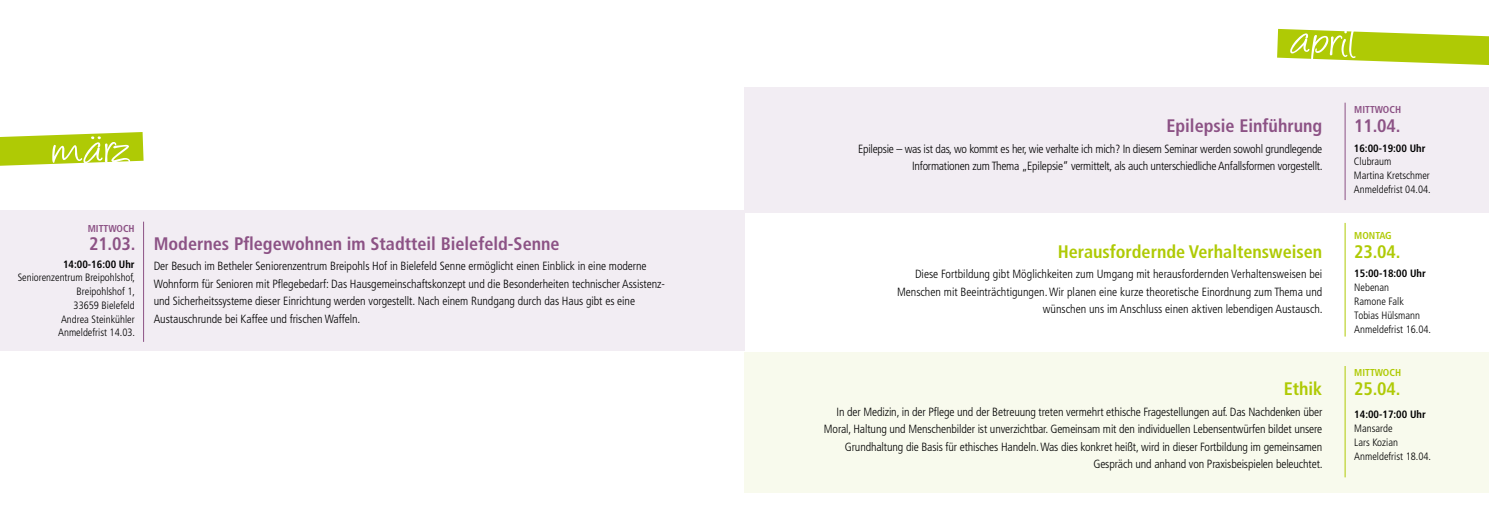
<style>
.page{position:relative;width:1489px;height:525px;background:#fff}
.page>*{position:absolute;margin:0;border:0;box-sizing:border-box;transform-origin:0 0}
.t1{font:50px "Angelina";color:#fff}
.t2{font:700 condensed 18.12px "Frutiger";color:#8c5285}
.t3{font:700 condensed 18.12px "Frutiger";color:#afca05}
.t4{font:300 condensed 11.88px/17.5px "Frutiger";letter-spacing:-.005em;color:#000;text-align:right}
.t5{font:300 condensed 10.62px/13.8px "Frutiger";color:#000}
.t6{font:700 condensed 10.62px "Frutiger";color:#000}
.t7{font:700 condensed 10px "Frutiger";color:#8c5285}
.t8{font:700 condensed 10px "Frutiger";color:#afca05}
</style>
<div class="page">
<div style="left:744px;top:352px;width:744px;height:140px;background:#f8faed"></div>
<div style="left:744px;top:87px;width:744px;height:125px;background:#f2edf3"></div>
<svg style="left:1277px;top:29px;width:211px;height:36px"></svg>
<hr style="left:1344px;top:223px;width:1px;height:113px;background:#afca05">
<hr style="left:1344px;top:366px;width:1px;height:111px;background:#afca05">
<hr style="left:1344px;top:103px;width:1px;height:97px;background:#8c5285">
<div style="left:0;top:210px;width:744px;height:140px;background:#f2edf3"></div>
<hr style="left:143px;top:221px;width:1px;height:120px;background:#8c5285">
<svg style="left:0;top:132px;width:144px;height:34px;background:#bbd22d"></svg>
<h1 class="t1" style="left:54px;top:128px;width:79px">marz</h1>
<p class="t7" style="left:88px;top:222px;width:48px">MITTWOCH</p>
<h2 class="t2" style="left:89px;top:233px;width:472px">21.03. Modernes Pflegewohnen im Stadtteil Bielefeld-Senne</h2>
<p class="t6" style="left:63px;top:257px;width:73px">14:00-16:00 Uhr</p>
<p class="t5" style="left:18px;top:271px;width:119px;text-align:right">Seniorenzentrum Breipohlshof,<br>Breipohlshof 1,<br>33659 Bielefeld<br>Andrea Steinkühler<br>Anmeldefrist 14.03.</p>
<p class="t4" style="left:154px;top:257px;width:513px;text-align:left">Der Besuch im Betheler Seniorenzentrum Breipohls Hof in Bielefeld Senne ermöglicht einen Einblick in eine moderne Wohnform für Senioren mit Pflegebedarf: Das Hausgemeinschaftskonzept und die Besonderheiten technischer Assistenz&shy;und Sicherheitssysteme dieser Einrichtung werden vorgestellt. Nach einem Rundgang durch das Haus gibt es eine Austauschrunde bei Kaffee und frischen Waffeln.</p>
<h1 class="t1" style="left:1293px;top:18px;width:67px;rotate:4deg">april</h1>
<p class="t7" style="left:1354px;top:104px;width:48px">MITTWOCH</p>
<h2 class="t2" style="left:1166px;top:115px;width:157px">Epilepsie Einführung</h2>
<h2 class="t2" style="left:1354px;top:115px;width:48px">11.04.</h2>
<p class="t6" style="left:1353px;top:142px;width:73px">16:00-19:00 Uhr</p>
<p class="t5" style="left:1353px;top:155px;width:78px">Clubraum<br>Martina Kretschmer<br>Anmeldefrist 04.04.</p>
<p class="t4" style="left:858px;top:140px;width:466px">Epilepsie – was ist das, wo kommt es her, wie verhalte ich mich? In diesem Seminar werden sowohl grundlegende<br>Informationen zum Thema „Epilepsie“ vermittelt, als auch unterschiedliche Anfallsformen vorgestellt.</p>
<h2 class="t3" style="left:1057px;top:240px;width:266px">Herausfordernde Verhaltensweisen</h2>
<p class="t4" style="left:897px;top:265px;width:427px">Diese Fortbildung gibt Möglichkeiten zum Umgang mit herausfordernden Verhaltensweisen bei<br>Menschen mit Beeinträchtigungen. Wir planen eine kurze theoretische Einordnung zum Thema und wünschen uns im Anschluss einen aktiven lebendigen Austausch.</p>
<p class="t8" style="left:1354px;top:229px;width:39px">MONTAG</p>
<h2 class="t3" style="left:1354px;top:240px;width:48px">23.04.</h2>
<p class="t6" style="left:1354px;top:267px;width:73px">15:00-18:00 Uhr</p>
<p class="t5" style="left:1354px;top:281px;width:78px">Nebenan<br>Ramone Falk<br>Tobias Hülsmann<br>Anmeldefrist 16.04.</p>
<p class="t8" style="left:1354px;top:366px;width:48px">MITTWOCH</p>
<h2 class="t3" style="left:1283px;top:378px;width:40px">Ethik</h2>
<h2 class="t3" style="left:1354px;top:378px;width:48px">25.04.</h2>
<p class="t6" style="left:1354px;top:408px;width:73px">14:00-17:00 Uhr</p>
<p class="t5" style="left:1354px;top:421px;width:78px">Mansarde<br>Lars Kozian<br>Anmeldefrist 18.04.</p>
<p class="t4" style="left:824px;top:403px;width:500px">In der Medizin, in der Pflege und der Betreuung treten vermehrt ethische Fragestellungen auf. Das Nachdenken über Moral, Haltung und Menschenbilder ist unverzichtbar. Gemeinsam mit den individuellen Lebensentwürfen bildet unsere Grundhaltung die Basis für ethisches Handeln. Was dies konkret heißt, wird in dieser Fortbildung im gemeinsamen Gespräch und anhand von Praxisbeispielen beleuchtet.</p>
</div>
